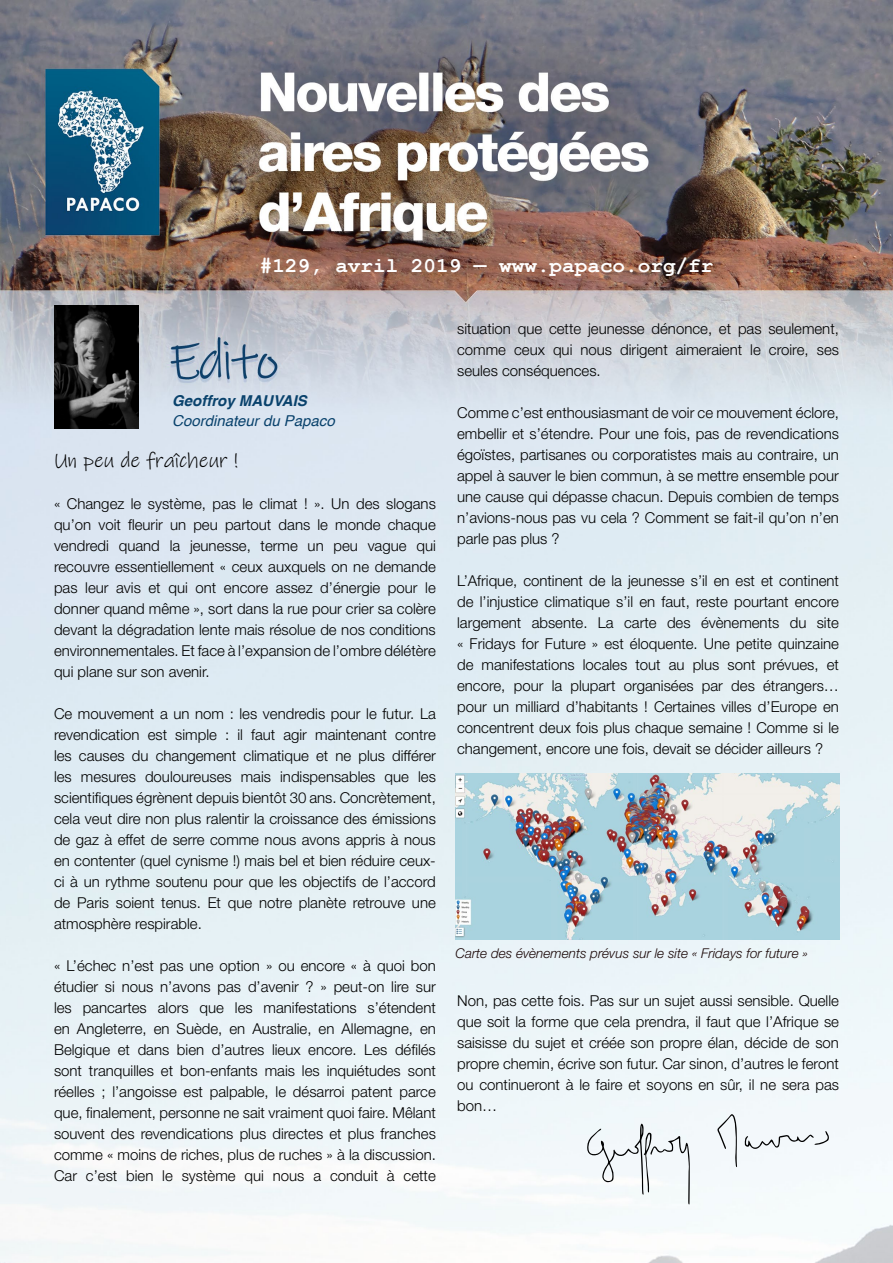
<style>
.page{position:relative;width:893px;height:1263px;background:#fff}
.page>*{position:absolute;margin:0;border:0;box-sizing:border-box;transform-origin:0 0}
.t1{font:700 21px "Courier New";color:#fff}
.t2{font:21px "Ink Free";color:#000}
.t3{font:300 15px/21px "Helvetica Neue LT Pro";color:#000;text-align:justify}
.t4{font:italic 15px "Helvetica";color:#09426c}
.t5{font:italic 700 15px "Helvetica";color:#09426c}
.t6{font:italic 300 13.5px "Helvetica Neue LT Pro";color:#1b0808}
</style>
<div class="page">
<img style="left:0;top:0;width:893px;height:1263px">
<img style="left:54px;top:306px;width:84px;height:122px">
<svg style="left:716px;top:1114px;width:21px;height:53px"></svg>
<svg style="left:587px;top:1123px;width:103px;height:81px"></svg>
<svg style="left:745px;top:1131px;width:84px;height:19px"></svg>
<img style="left:456px;top:774px;width:383px;height:165px">
<h1 class="t1" style="left:260px;top:253px;width:455px">#129, avril 2019 — www.papaco.org/fr</h1>
<p class="t5" style="left:172px;top:389px;width:136px">Geoffroy MAUVAIS</p>
<p class="t4" style="left:172px;top:409px;width:164px">Coordinateur du Papaco</p>
<h1 class="t2" style="left:54px;top:448px;width:186px">Un peu de fraîcheur !</h1>
<p class="t3" style="left:54px;top:493px;width:383px">« Changez le système, pas le climat ! ». Un des slogans qu’on voit fleurir un peu partout dans le monde chaque vendredi quand la jeunesse, terme un peu vague qui recouvre essentiellement « ceux auxquels on ne demande pas leur avis et qui ont encore assez d’énergie pour le donner quand même », sort dans la rue pour crier sa colère devant la dégradation lente mais résolue de nos conditions environnementales. Et face à l’expansion de l’ombre délétère qui plane sur son avenir.</p>
<p class="t3" style="left:54px;top:703px;width:383px">Ce mouvement a un nom : les vendredis pour le futur. La revendication est simple : il faut agir maintenant contre les causes du changement climatique et ne plus différer les mesures douloureuses mais indispensables que les scientifiques égrènent depuis bientôt 30 ans. Concrètement, cela veut dire non plus ralentir la croissance des émissions de gaz à effet de serre comme nous avons appris à nous en contenter (quel cynisme !) mais bel et bien réduire ceux&shy;ci à un rythme soutenu pour que les objectifs de l’accord de Paris soient tenus. Et que notre planète retrouve une atmosphère respirable.</p>
<p class="t3" style="left:54px;top:955px;width:383px">« L’échec n’est pas une option » ou encore « à quoi bon étudier si nous n’avons pas d’avenir ? » peut-on lire sur les pancartes alors que les manifestations s’étendent en Angleterre, en Suède, en Australie, en Allemagne, en Belgique et dans bien d’autres lieux encore. Les défilés sont tranquilles et bon-enfants mais les inquiétudes sont réelles ; l’angoisse est palpable, le désarroi patent parce que, finalement, personne ne sait vraiment quoi faire. Mêlant souvent des revendications plus directes et plus franches comme « moins de riches, plus de ruches » à la discussion.<br>Car c’est bien le système qui nous a conduit à cette</p>
<p class="t3" style="left:457px;top:318px;width:383px">situation que cette jeunesse dénonce, et pas seulement, comme ceux qui nous dirigent aimeraient le croire, ses seules conséquences.</p>
<p class="t3" style="left:457px;top:402px;width:383px">Comme c’est enthousiasmant de voir ce mouvement éclore, embellir et s’étendre. Pour une fois, pas de revendications égoïstes, partisanes ou corporatistes mais au contraire, un appel à sauver le bien commun, à se mettre ensemble pour une cause qui dépasse chacun. Depuis combien de temps n’avions-nous pas vu cela ? Comment se fait-il qu’on n’en parle pas plus ?</p>
<p class="t3" style="left:457px;top:570px;width:383px">L’Afrique, continent de la jeunesse s’il en est et continent de l’injustice climatique s’il en faut, reste pourtant encore largement absente. La carte des évènements du site « Fridays for Future » est éloquente. Une petite quinzaine de manifestations locales tout au plus sont prévues, et encore, pour la plupart organisées par des étrangers… pour un milliard d’habitants ! Certaines villes d’Europe en concentrent deux fois plus chaque semaine ! Comme si le changement, encore une fois, devait se décider ailleurs ?</p>
<p class="t6" style="left:455px;top:945px;width:354px">Carte des évènements prévus sur le site « Fridays for future »</p>
<p class="t3" style="left:457px;top:990px;width:383px">Non, pas cette fois. Pas sur un sujet aussi sensible. Quelle que soit la forme que cela prendra, il faut que l’Afrique se saisisse du sujet et créée son propre élan, décide de son propre chemin, écrive son futur. Car sinon, d’autres le feront ou continueront à le faire et soyons en sûr, il ne sera pas bon…</p>
</div>
